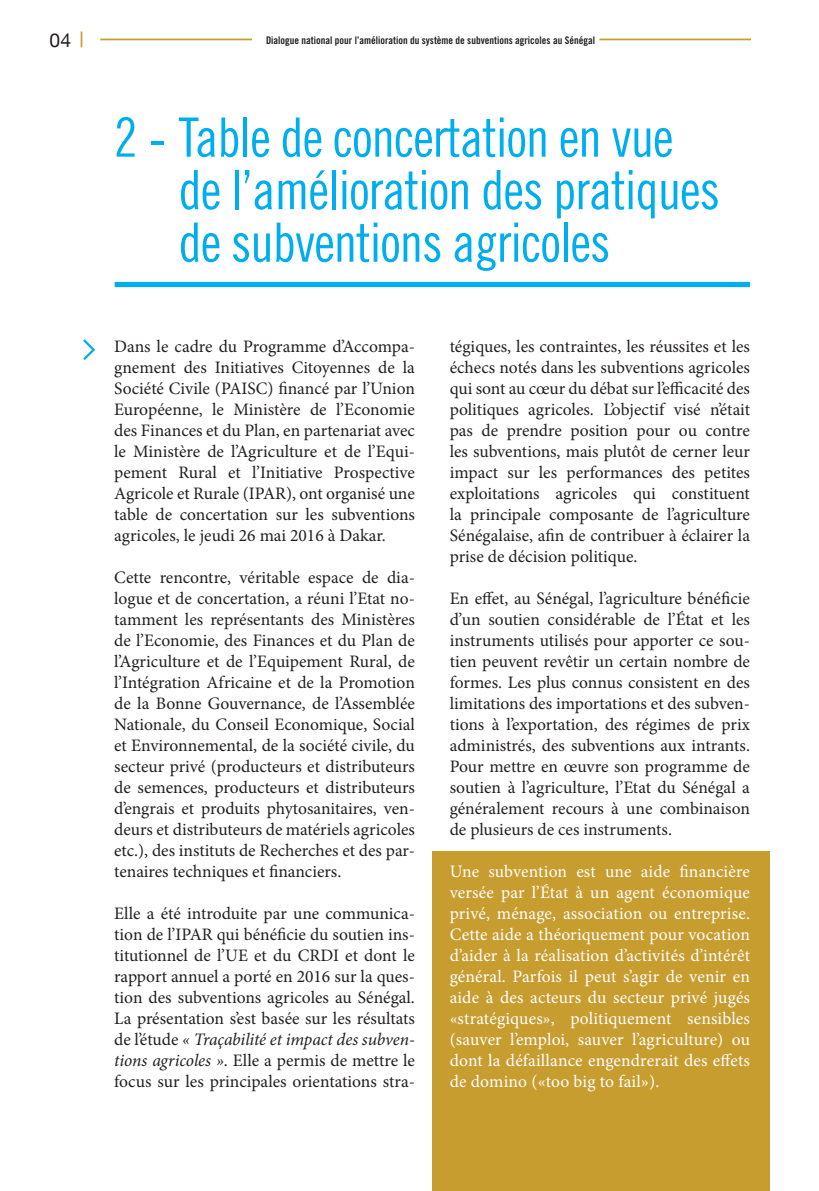
<style>
.page{position:relative;width:819px;height:1191px;background:#fff}
.page>*{position:absolute;margin:0;border:0;box-sizing:border-box;transform-origin:0 0}
.t1{font:54.25px/52.5px "Trade Gothic Cond Eighteen";letter-spacing:-.02em;color:#00aeef}
.t2{font:19.25px "Helvetica Neue";color:#231f20}
.t3{font:17.5px/21px "Minion Pro";color:#231f20;text-align:justify}
.t4{font:17.5px/21px "Minion Pro";letter-spacing:.01em;color:#fff;text-align:justify}
.t5{font:10.5px "Trade Gothic Bold Cond Twenty";color:#231f20}
.s1{font-style:italic}
</style>
<div class="page">
<div style="left:432px;top:852px;width:337px;height:339px;background:#c79d30"></div>
<div style="left:115px;top:282px;width:635px;height:5px;background:#00aeef"></div>
<svg style="left:81px;top:32px;width:1px;height:15px"></svg>
<hr style="left:100px;top:39px;width:152px;height:1px;background:#c79d30">
<hr style="left:599px;top:39px;width:152px;height:1px;background:#c79d30">
<svg style="left:83px;top:339px;width:12px;height:21px"></svg>
<p class="t2" style="left:50px;top:26px;width:23px">04</p>
<p class="t5" style="left:266px;top:34px;width:330px">Dialogue national pour l’amélioration du système de subventions agricoles au Sénégal</p>
<h1 class="t1" style="left:178px;top:110px;width:543px;text-indent:-64px">2 - Table de concertation en vue de l’amélioration des pratiques de subventions agricoles</h1>
<p class="t3" style="left:114px;top:336px;width:302px">Dans le cadre du Programme d’Accompa&shy;gnement des Initiatives Citoyennes de la Société Civile (PAISC) financé par l’Union Européenne, le Ministère de l’Economie des Finances et du Plan, en partenariat avec le Ministère de l’Agriculture et de l’Equi&shy;pement Rural et l’Initiative Prospective Agricole et Rurale (IPAR), ont organisé une table de concertation sur les subventions agricoles, le jeudi 26 mai 2016 à Dakar.</p>
<p class="t3" style="left:114px;top:567px;width:302px">Cette rencontre, véritable espace de dia&shy;logue et de concertation, a réuni l’Etat no&shy;tamment les représentants des Ministères de l’Economie, des Finances et du Plan de l’Agriculture et de l’Equipement Rural, de l’Intégration Africaine et de la Promotion de la Bonne Gouvernance, de l’Assemblée Nationale, du Conseil Economique, Social et Environnemental, de la société civile, du secteur privé (producteurs et distributeurs de semences, producteurs et distributeurs d’engrais et produits phytosanitaires, ven&shy;deurs et distributeurs de matériels agricoles etc.), des instituts de Recherches et des par&shy;tenaires techniques et financiers.</p>
<p class="t3" style="left:114px;top:903px;width:302px">Elle a été introduite par une communica&shy;tion de l’IPAR qui bénéficie du soutien ins&shy;titutionnel de l’UE et du CRDI et dont le rapport annuel a porté en 2016 sur la ques&shy;tion des subventions agricoles au Sénégal.<br>La présentation s’est basée sur les résultats de l’étude <span class="s1">« Traçabilité et impact des subven&shy;tions agricoles »</span>. Elle a permis de mettre le focus sur les principales orientations stra-</p>
<p class="t3" style="left:449px;top:336px;width:302px">tégiques, les contraintes, les réussites et les échecs notés dans les subventions agricoles qui sont au cœur du débat sur l’efficacité des politiques agricoles. L’objectif visé n’était pas de prendre position pour ou contre les subventions, mais plutôt de cerner leur impact sur les performances des petites exploitations agricoles qui constituent la principale composante de l’agriculture Sénégalaise, afin de contribuer à éclairer la prise de décision politique.</p>
<p class="t3" style="left:449px;top:588px;width:302px">En effet, au Sénégal, l’agriculture bénéficie d’un soutien considérable de l’État et les instruments utilisés pour apporter ce sou&shy;tien peuvent revêtir un certain nombre de formes. Les plus connus consistent en des limitations des importations et des subven&shy;tions à l’exportation, des régimes de prix administrés, des subventions aux intrants.<br>Pour mettre en œuvre son programme de soutien à l’agriculture, l’Etat du Sénégal a généralement recours à une combinaison de plusieurs de ces instruments.</p>
<p class="t4" style="left:449px;top:861px;width:302px">Une subvention est une aide financière versée par l’État à un agent économique privé, ménage, association ou entreprise.<br>Cette aide a théoriquement pour vocation d’aider à la réalisation d’activités d’intérêt général. Parfois il peut s’agir de venir en aide à des acteurs du secteur privé jugés «stratégiques», politiquement sensibles (sauver l’emploi, sauver l’agriculture) ou dont la défaillance engendrerait des effets de domino («too big to fail»).</p>
</div>
